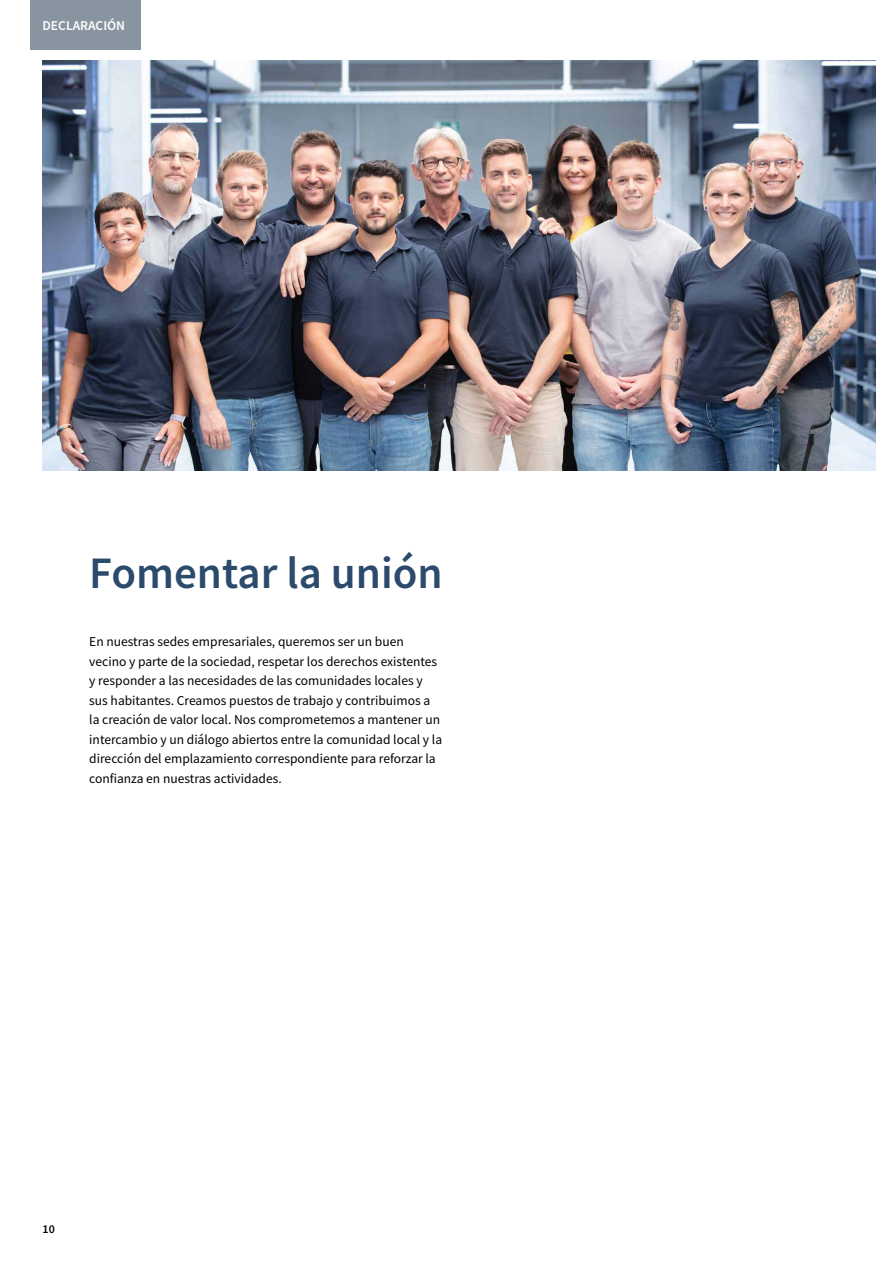
<style>
.page{position:relative;width:893px;height:1263px;background:#fff}
.page>*{position:absolute;margin:0;border:0;box-sizing:border-box;transform-origin:0 0}
.t1{font:600 45px "Source Sans Pro";color:#2c4a6c}
.t2{font:13.5px/19.5px "Source Sans Pro";color:#000}
.t3{font:600 13.5px "Source Sans Pro";color:#fff}
.t4{font:600 12px "Source Sans Pro";color:#000}
</style>
<div class="page">
<img style="left:43px;top:60px;width:833px;height:411px">
<div style="left:30px;top:0;width:110px;height:49px;background:#8895a0"></div>
<p class="t3" style="left:43px;top:16px;width:84px">DECLARACIÓN</p>
<h1 class="t1" style="left:89px;top:543px;width:355px">Fomentar la unión</h1>
<p class="t2" style="left:89px;top:632px;width:354px">En nuestras sedes empresariales, queremos ser un buen vecino y parte de la sociedad, respetar los derechos existentes y responder a las necesidades de las comunidades locales y sus habitantes. Creamos puestos de trabajo y contribuimos a la creación de valor local. Nos comprometemos a mantener un intercambio y un diálogo abiertos entre la comunidad local y la dirección del emplazamiento correspondiente para reforzar la confianza en nuestras actividades.</p>
<p class="t4" style="left:43px;top:1221px;width:14px">10</p>
</div>
